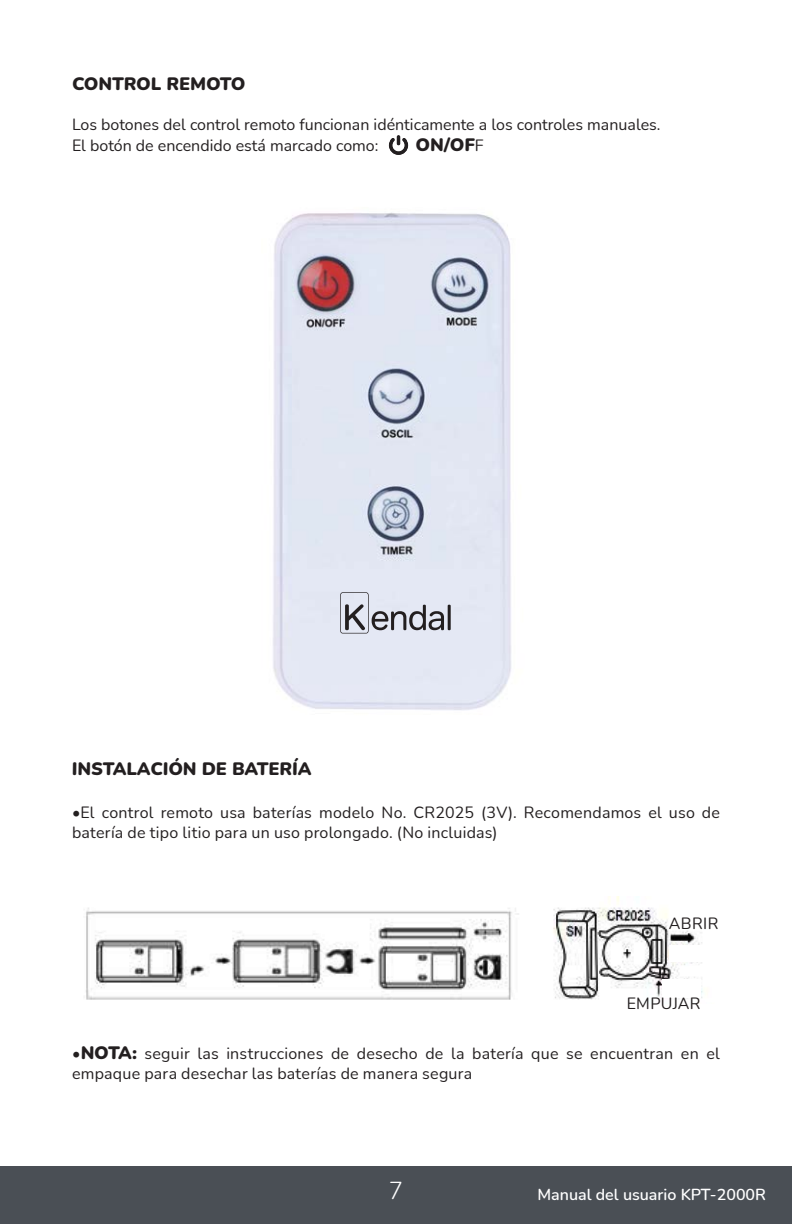
<style>
.page{position:relative;width:792px;height:1224px;background:#fff}
.page>*{position:absolute;margin:0;border:0;box-sizing:border-box;transform-origin:0 0}
.t1{font:300 24px "Nunito";color:#fff}
.t2{font:900 18px "Nunito";color:#231f20}
.t3{font:16px/20px "Nunito";letter-spacing:.015em;color:#231f20}
.t4{font:600 16px "Nunito";color:#fff}
.s1{font-weight:400;font-size:16px}
.s2{font-weight:900}
.s3{font-weight:900;font-size:18px}
</style>
<div class="page">
<div style="left:0;top:1166px;width:792px;height:58px;background:#4a4f55"></div>
<img style="left:86px;top:896px;width:617px;height:104px">
<div style="left:669px;top:945px;width:34px;height:17px;background:#fff"></div>
<div style="left:663px;top:980px;width:38px;height:18px;background:#fff"></div>
<svg style="left:389px;top:135px;width:19px;height:20px"></svg>
<img style="left:273px;top:212px;width:238px;height:498px">
<svg style="left:340px;top:592px;width:111px;height:42px;background:#b9bbc5"></svg>
<p class="t2" style="left:72px;top:71px;width:175px">CONTROL REMOTO</p>
<p class="t3" style="left:72px;top:113px;width:590px">Los botones del control remoto funcionan idénticamente a los controles manuales.</p>
<p class="t3" style="left:72px;top:135px;width:308px">El botón de encendido está marcado como:</p>
<p class="t2" style="left:416px;top:132px;width:69px">ON/OF<span class="s1">F</span></p>
<p class="t2" style="left:72px;top:756px;width:242px">INSTALACIÓN DE BATERÍA</p>
<p class="t3" style="left:72px;top:802px;width:650px"><span class="s2">•</span>El control remoto usa baterías modelo No. CR2025 (3V). Recomendamos el uso de batería de tipo litio para un uso prolongado. (No incluidas)</p>
<p class="t3" style="left:669px;top:913px;width:51px">ABRIR</p>
<p class="t3" style="left:627px;top:992px;width:75px">EMPUJAR</p>
<p class="t3" style="left:72px;top:1042px;width:649px"><span class="s2">•</span><span class="s3">NOTA:</span> seguir las instrucciones de desecho de la batería que se encuentran en el empaque para desechar las baterías de manera segura</p>
<h1 class="t1" style="left:389px;top:1174px;width:16px">7</h1>
<p class="t4" style="left:537px;top:1183px;width:230px">Manual del usuario KPT-2000R</p>
</div>
